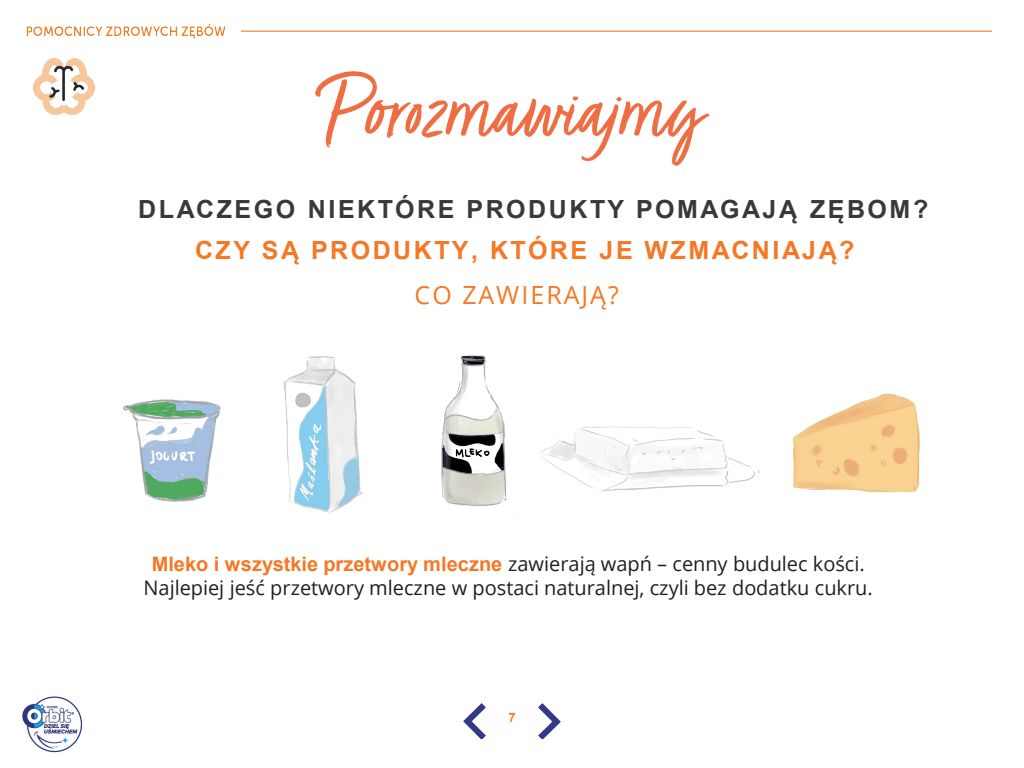
<style>
.page{position:relative;width:1024px;height:768px;background:#fff}
.page>*{position:absolute;margin:0;border:0;box-sizing:border-box;transform-origin:0 0}
.t1{font:700 25px "Arial";letter-spacing:.1em;color:#3a393a}
.t2{font:700 25px "Arial";letter-spacing:.1em;color:#f47825}
.t3{font:25px "Open Sans";letter-spacing:.08em;color:#f47825}
.t4{font:20px/23.8px "Open Sans";color:#231f20;text-align:center}
.t5{font:700 13px "Arial";color:#f47825}
.s1{font-family:"Arial";font-weight:700;color:#f47825}
</style>
<div class="page">
<img style="left:538px;top:703px;width:22px;height:36px">
<img style="left:464px;top:703px;width:22px;height:36px">
<img style="left:33px;top:58px;width:62px;height:57px">
<img style="left:124px;top:399px;width:97px;height:102px">
<img style="left:284px;top:356px;width:80px;height:157px">
<img style="left:440px;top:355px;width:67px;height:151px">
<img style="left:540px;top:426px;width:220px;height:66px">
<img style="left:793px;top:393px;width:127px;height:99px">
<img style="left:315px;top:71px;width:395px;height:95px">
<img style="left:22px;top:696px;width:61px;height:57px">
<img style="left:26px;top:25px;width:966px;height:14px">
<p class="t1" style="left:138px;top:193px;width:792px">DLACZEGO NIEKTÓRE PRODUKTY POMAGAJĄ ZĘBOM?</p>
<p class="t2" style="left:195px;top:234px;width:661px">CZY SĄ PRODUKTY, KTÓRE JE WZMACNIAJĄ?</p>
<p class="t3" style="left:415px;top:278px;width:206px">CO ZAWIERAJĄ?</p>
<p class="t4" style="left:144px;top:551px;width:731px"><span class="s1">Mleko i wszystkie przetwory mleczne</span> zawierają wapń – cenny budulec kości.<br>Najlepiej jeść przetwory mleczne w postaci naturalnej, czyli bez dodatku cukru.</p>
<p class="t5" style="left:508px;top:709px;width:9px">7</p>
</div>
